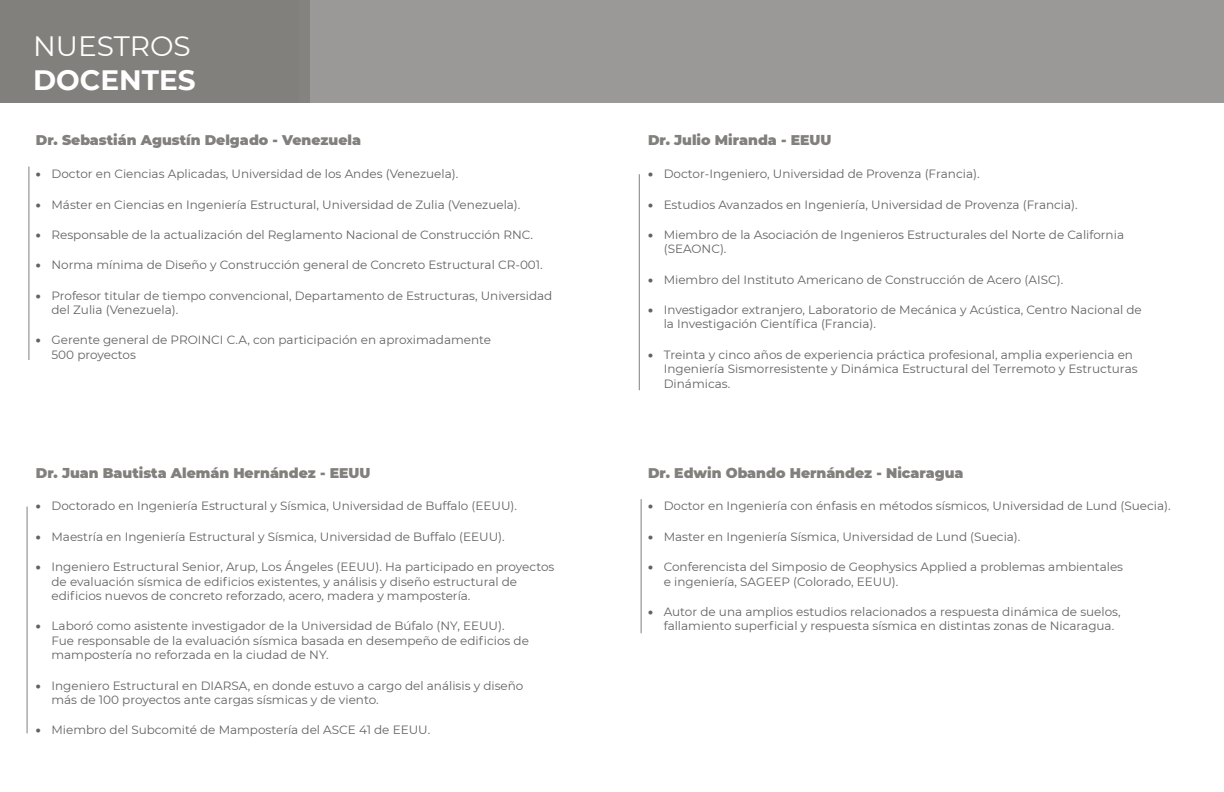
<style>
.page{position:relative;width:1224px;height:792px;background:#fff}
.page>*{position:absolute;margin:0;border:0;box-sizing:border-box;transform-origin:0 0}
.t1{font:28px "Montserrat";color:#fff}
.t2{font:700 28px "Montserrat";color:#fff}
.t3{font:900 14px "Montserrat";color:#82807d}
.t4{font:12px/14.4px "Montserrat";color:#636363}
.s1{font-weight:900}
</style>
<div class="page">
<div style="left:0;top:0;width:299px;height:103px;background:#82807d"></div>
<div style="left:299px;top:0;width:925px;height:103px;background:#9b9997"></div>
<hr style="left:641px;top:499px;width:1px;height:134px;background:#82807d">
<hr style="left:28px;top:167px;width:1px;height:193px;background:#82807d">
<hr style="left:639px;top:174px;width:1px;height:216px;background:#82807d">
<hr style="left:27px;top:507px;width:1px;height:226px;background:#82807d">
<h1 class="t1" style="left:33px;top:27px;width:159px">NUESTROS</h1>
<h1 class="t2" style="left:33px;top:60px;width:164px">DOCENTES</h1>
<p class="t3" style="left:36px;top:130px;width:327px">Dr. Sebastián Agustín Delgado - Venezuela</p>
<p class="t4" style="left:36px;top:166px;width:424px"><span class="s1">•</span> Doctor en Ciencias Aplicadas, Universidad de los Andes (Venezuela).</p>
<p class="t4" style="left:36px;top:197px;width:486px"><span class="s1">•</span> Máster en Ciencias en Ingeniería Estructural, Universidad de Zulia (Venezuela).</p>
<p class="t4" style="left:36px;top:227px;width:499px"><span class="s1">•</span> Responsable de la actualización del Reglamento Nacional de Construcción RNC.</p>
<p class="t4" style="left:36px;top:257px;width:508px"><span class="s1">•</span> Norma mínima de Diseño y Construcción general de Concreto Estructural CR-001.</p>
<p class="t4" style="left:52px;top:288px;width:502px;text-indent:-16px"><span class="s1">•</span> Profesor titular de tiempo convencional, Departamento de Estructuras, Universidad del Zulia (Venezuela).</p>
<p class="t4" style="left:52px;top:333px;width:441px;text-indent:-16px"><span class="s1">•</span> Gerente general de PROINCI C.A, con participación en aproximadamente<br>500 proyectos</p>
<p class="t3" style="left:36px;top:462px;width:336px">Dr. Juan Bautista Alemán Hernández - EEUU</p>
<p class="t4" style="left:36px;top:499px;width:483px"><span class="s1">•</span> Doctorado en Ingeniería Estructural y Sísmica, Universidad de Buffalo (EEUU).</p>
<p class="t4" style="left:36px;top:529px;width:471px"><span class="s1">•</span> Maestría en Ingeniería Estructural y Sísmica, Universidad de Buffalo (EEUU).</p>
<p class="t4" style="left:52px;top:559px;width:504px;text-indent:-16px"><span class="s1">•</span> Ingeniero Estructural Senior, Arup, Los Ángeles (EEUU). Ha participado en proyectos de evaluación sísmica de edificios existentes, y análisis y diseño estructural de edificios nuevos de concreto reforzado, acero, madera y mampostería.</p>
<p class="t4" style="left:52px;top:619px;width:479px;text-indent:-16px"><span class="s1">•</span> Laboró como asistente investigador de la Universidad de Búfalo (NY, EEUU).<br>Fue responsable de la evaluación sísmica basada en desempeño de edificios de mampostería no reforzada en la ciudad de NY.</p>
<p class="t4" style="left:52px;top:678px;width:474px;text-indent:-16px"><span class="s1">•</span> Ingeniero Estructural en DIARSA, en donde estuvo a cargo del análisis y diseño más de 100 proyectos ante cargas sísmicas y de viento.</p>
<p class="t4" style="left:36px;top:723px;width:396px"><span class="s1">•</span> Miembro del Subcomité de Mampostería del ASCE 41 de EEUU.</p>
<p class="t3" style="left:648px;top:130px;width:185px">Dr. Julio Miranda - EEUU</p>
<p class="t4" style="left:648px;top:166px;width:333px"><span class="s1">•</span> Doctor-Ingeniero, Universidad de Provenza (Francia).</p>
<p class="t4" style="left:648px;top:197px;width:431px"><span class="s1">•</span> Estudios Avanzados en Ingeniería, Universidad de Provenza (Francia).</p>
<p class="t4" style="left:664px;top:227px;width:462px;text-indent:-16px"><span class="s1">•</span> Miembro de la Asociación de Ingenieros Estructurales del Norte de California (SEAONC).</p>
<p class="t4" style="left:648px;top:272px;width:417px"><span class="s1">•</span> Miembro del Instituto Americano de Construcción de Acero (AISC).</p>
<p class="t4" style="left:664px;top:302px;width:480px;text-indent:-16px"><span class="s1">•</span> Investigador extranjero, Laboratorio de Mecánica y Acústica, Centro Nacional de la Investigación Científica (Francia).</p>
<p class="t4" style="left:664px;top:347px;width:475px;text-indent:-16px"><span class="s1">•</span> Treinta y cinco años de experiencia práctica profesional, amplia experiencia en<br>Ingeniería Sismorresistente y Dinámica Estructural del Terremoto y Estructuras<br>Dinámicas.</p>
<p class="t3" style="left:648px;top:462px;width:317px">Dr. Edwin Obando Hernández - Nicaragua</p>
<p class="t4" style="left:648px;top:499px;width:524px"><span class="s1">•</span> Doctor en Ingeniería con énfasis en métodos sísmicos, Universidad de Lund (Suecia).</p>
<p class="t4" style="left:648px;top:529px;width:374px"><span class="s1">•</span> Master en Ingeniería Sísmica, Universidad de Lund (Suecia).</p>
<p class="t4" style="left:664px;top:559px;width:461px;text-indent:-16px"><span class="s1">•</span> Conferencista del Simposio de Geophysics Applied a problemas ambientales e ingeniería, SAGEEP (Colorado, EEUU).</p>
<p class="t4" style="left:664px;top:604px;width:458px;text-indent:-16px"><span class="s1">•</span> Autor de una amplios estudios relacionados a respuesta dinámica de suelos, fallamiento superficial y respuesta sísmica en distintas zonas de Nicaragua.</p>
</div>
